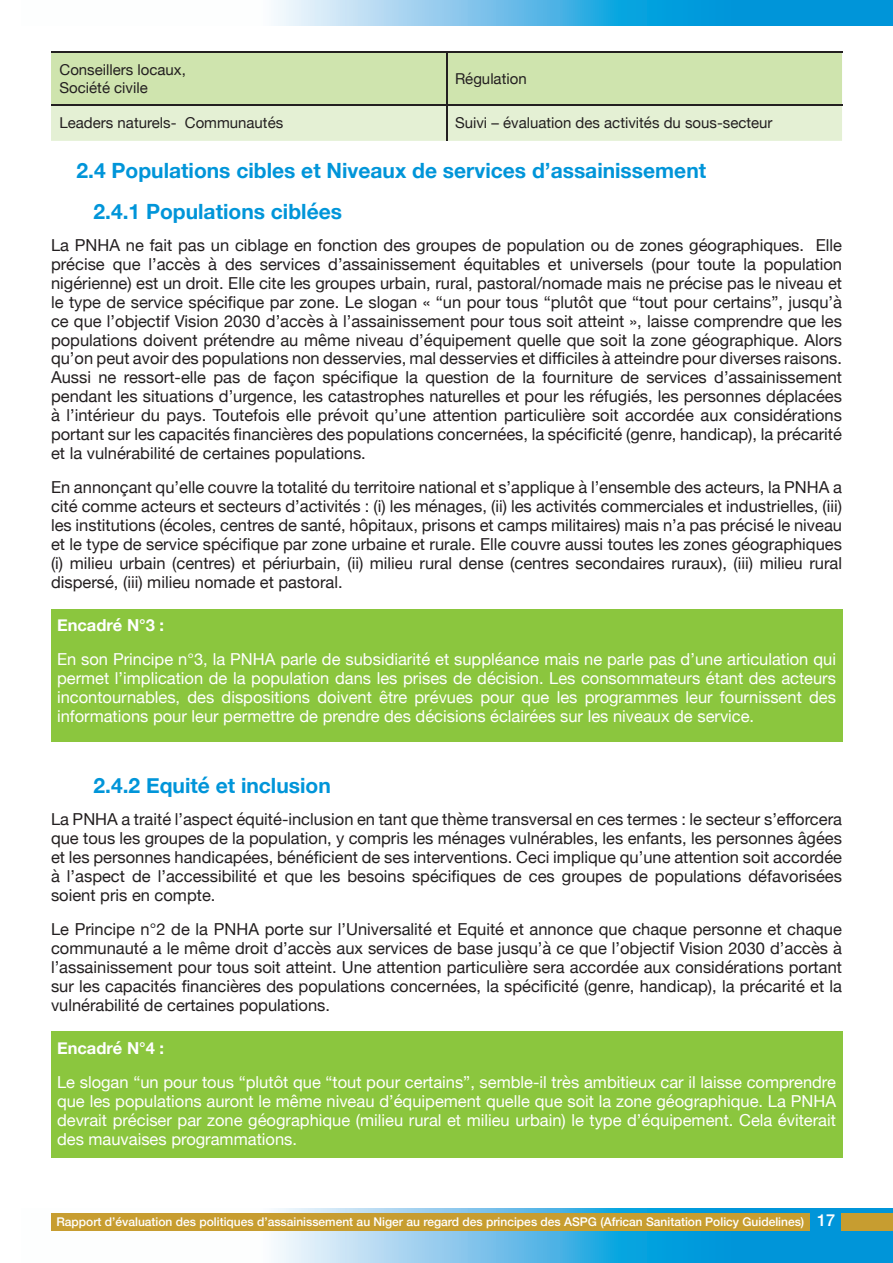
<style>
.page{position:relative;width:893px;height:1263px;background:#fff}
.page>*{position:absolute;margin:0;border:0;box-sizing:border-box;transform-origin:0 0}
.t1{font:700 21px/41.1px "Helvetica Neue";color:#0095d9}
.t2{font:16.5px/18.9px "Helvetica Neue";color:#231f20;text-align:justify}
.t3{font:16.5px/19px "Helvetica Neue";color:#fff;text-align:justify}
.t4{font:700 16.5px "Helvetica Neue";color:#fff}
.t5{font:15px/18px "Helvetica Neue";color:#231f20}
.t6{font:500 12px "Helvetica Neue";color:#fff}
.s1{font-size:16.5px}
</style>
<div class="page">
<svg style="left:51px;top:1209px;width:842px;height:54px"></svg>
<div style="left:841px;top:1214px;width:52px;height:17px;background:#c79d30"></div>
<div style="left:51px;top:1214px;width:759px;height:17px;background:#c79d30"></div>
<svg style="left:274px;top:0;width:619px;height:26px;background:#4eb5e5"></svg>
<svg style="left:51px;top:53px;width:791px;height:88px;background:#d5e6bb"></svg>
<hr style="left:51px;top:51px;width:791px;height:2px;background:#231f20">
<hr style="left:446px;top:53px;width:1px;height:52px;background:#231f20">
<hr style="left:51px;top:105px;width:791px;height:1px;background:#231f20">
<hr style="left:446px;top:106px;width:1px;height:35px;background:#231f20">
<div style="left:51px;top:609px;width:791px;height:132px;background:#8bc63e"></div>
<div style="left:51px;top:1032px;width:791px;height:126px;background:#8bc63e"></div>
<p class="t5" style="left:60px;top:60px;width:128px">Conseillers locaux,<br>Société civile</p>
<p class="t5" style="left:455px;top:69px;width:73px">Régulation</p>
<p class="t5" style="left:60px;top:114px;width:225px">Leaders naturels- Communautés</p>
<p class="t5" style="left:455px;top:114px;width:319px">Suivi – évaluation des activités du sous-secteur</p>
<p class="t1" style="left:94px;top:149px;width:614px;text-indent:-17px">2.4 Populations cibles et Niveaux de services d’assainissement<br>2.4.1 Populations ciblées</p>
<p class="t2" style="left:51px;top:235px;width:792px">La PNHA ne fait pas un ciblage en fonction des groupes de population ou de zones géographiques. Elle précise que l’accès à des services d’assainissement équitables et universels (pour toute la population nigérienne) est un droit. Elle cite les groupes urbain, rural, pastoral/nomade mais ne précise pas le niveau et le type de service spécifique par zone. Le slogan « “un pour tous “plutôt que “tout pour certains”, jusqu’à ce que l’objectif Vision 2030 d’accès à l’assainissement pour tous soit atteint », laisse comprendre que les populations doivent prétendre au même niveau d’équipement quelle que soit la zone géographique. Alors qu’on peut avoir des populations non desservies, mal desservies et difficiles à atteindre pour diverses raisons.<br>Aussi ne ressort-elle pas de façon spécifique la question de la fourniture de services d’assainissement pendant les situations d’urgence, les catastrophes naturelles et pour les réfugiés, les personnes déplacées à l’intérieur du pays. Toutefois elle prévoit qu’une attention particulière soit accordée aux considérations portant sur les capacités financières des populations concernées, la spécificité (genre, handicap), la précarité et la vulnérabilité de certaines populations.</p>
<p class="t2" style="left:51px;top:478px;width:792px">En annonçant qu’elle couvre la totalité du territoire national et s’applique à l’ensemble des acteurs, la PNHA a cité comme acteurs et secteurs d’activités : (i) les ménages, (ii) les activités commerciales et industrielles, (iii) les institutions (écoles, centres de santé, hôpitaux, prisons et camps militaires) mais n’a pas précisé le niveau et le type de service spécifique par zone urbaine et rurale. Elle couvre aussi toutes les zones géographiques (i) milieu urbain (centres) et périurbain, (ii) milieu rural dense (centres secondaires ruraux), (iii) milieu rural dispersé, (iii) milieu nomade et pastoral.</p>
<p class="t4" style="left:57px;top:615px;width:109px">Encadré N°3 :</p>
<p class="t3" style="left:57px;top:650px;width:780px">En son Principe n°3, la PNHA parle de subsidiarité et suppléance mais ne parle pas d’une articulation qui permet l’implication de la population dans les prises de décision. Les consommateurs étant des acteurs incontournables, des dispositions doivent être prévues pour que les programmes leur fournissent des informations pour leur permettre de prendre des décisions éclairées sur les niveaux de service.</p>
<p class="t1" style="left:94px;top:765px;width:239px">2.4.2 Equité et inclusion</p>
<p class="t2" style="left:51px;top:809px;width:792px">La PNHA a traité l’aspect équité-inclusion en tant que thème transversal en ces termes : le secteur s’efforcera que tous les groupes de la population, y compris les ménages vulnérables, les enfants, les personnes âgées et les personnes handicapées, bénéficient de ses interventions. Ceci implique qu’une attention soit accordée à l’aspect de l’accessibilité et que les besoins spécifiques de ces groupes de populations défavorisées soient pris en compte.</p>
<p class="t2" style="left:51px;top:919px;width:792px">Le Principe n°2 de la PNHA porte sur l’Universalité et Equité et annonce que chaque personne et chaque communauté a le même droit d’accès aux services de base jusqu’à ce que l’objectif Vision 2030 d’accès à l’assainissement pour tous soit atteint. Une attention particulière sera accordée aux considérations portant sur les capacités financières des populations concernées, la spécificité (genre, handicap), la précarité et la vulnérabilité de certaines populations.</p>
<p class="t4" style="left:57px;top:1038px;width:109px">Encadré N°4 :</p>
<p class="t3" style="left:57px;top:1072px;width:780px">Le slogan “un pour tous “plutôt que “tout pour certains”, semble-il très ambitieux car il laisse comprendre que les populations auront le même niveau d’équipement quelle que soit la zone géographique. La PNHA devrait préciser par zone géographique (milieu rural et milieu urbain) le type d’équipement. Cela éviterait des mauvaises programmations.</p>
<p class="t6" style="left:56px;top:1214px;width:780px">Rapport d’évaluation des politiques d’assainissement au Niger au regard des principes des ASPG (African Sanitation Policy Guidelines) <span class="s1">17</span></p>
</div>
